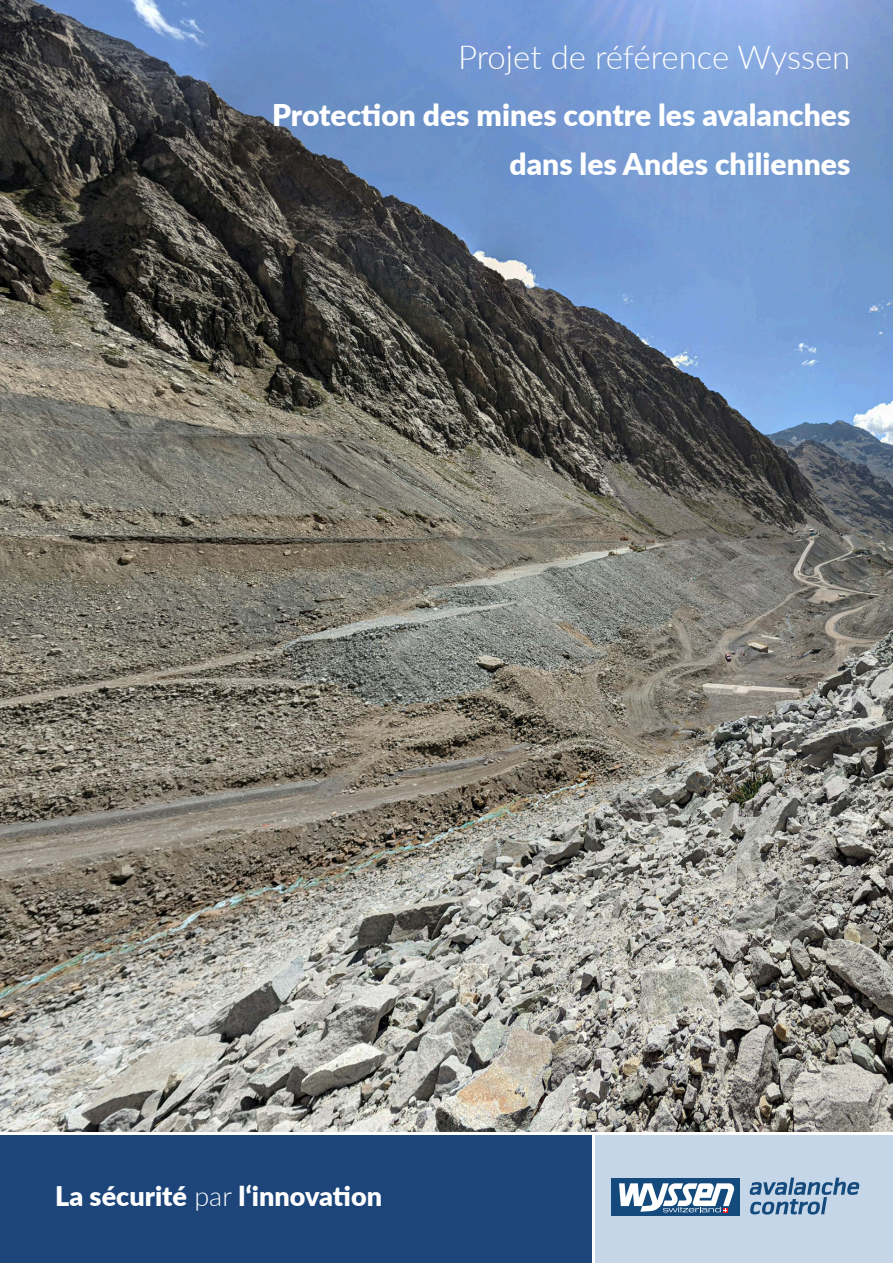
<style>
.page{position:relative;width:893px;height:1263px;background:#fff}
.page>*{position:absolute;margin:0;border:0;box-sizing:border-box;transform-origin:0 0}
.t1{font:300 33px "Lato";color:#fff}
.t2{font:900 30px/48.8px "Lato";color:#fff;text-align:right}
.t3{font:900 27px "Lato";color:#fff}
.s1{font-weight:300}
</style>
<div class="page">
<img style="left:0;top:0;width:893px;height:1131px">
<div style="left:0;top:1135px;width:591px;height:128px;background:#1d4579"></div>
<div style="left:595px;top:1135px;width:298px;height:128px;background:#c5d6e9"></div>
<div style="left:612px;top:1178px;width:128px;height:37px;background:#144a7c"></div>
<svg style="left:750px;top:1177px;width:109px;height:37px"></svg>
<svg style="left:619px;top:1183px;width:116px;height:29px"></svg>
<p class="t1" style="left:458px;top:34px;width:394px">Projet de référence Wyssen</p>
<p class="t2" style="left:272px;top:90px;width:580px">Protection des mines contre les avalanches dans les Andes chiliennes</p>
<p class="t3" style="left:55px;top:1175px;width:328px">La sécurité <span class="s1">par</span> l‘innovation</p>
</div>
